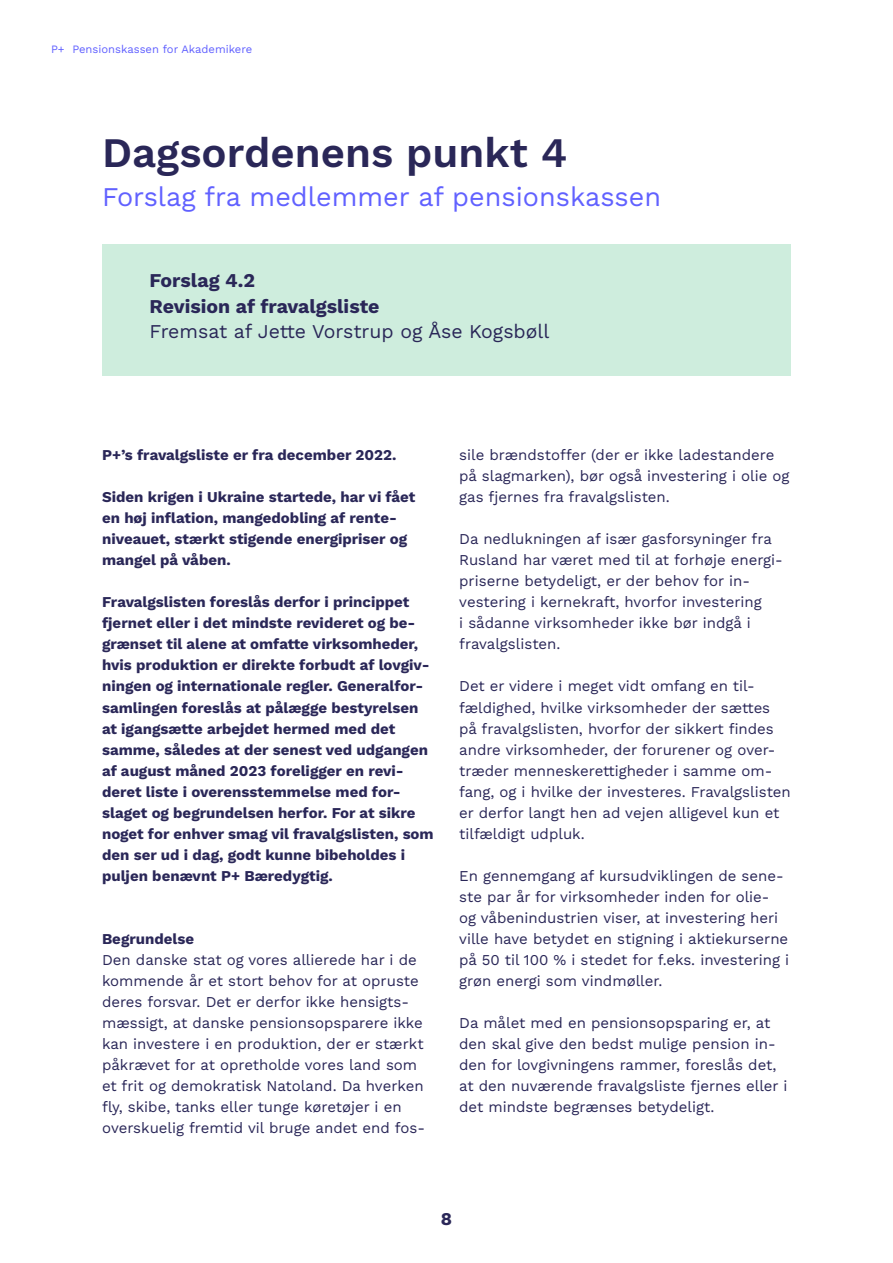
<style>
.page{position:relative;width:893px;height:1263px;background:#fff}
.page>*{position:absolute;margin:0;border:0;box-sizing:border-box;transform-origin:0 0}
.rub{font:600 42px "Work Sans";color:#2a2758}
.rub_2_blå{font:27px "Work Sans";color:#6161ff}
.mr{font:19.5px "Work Sans";color:#2a2758}
.mr-2{font:700 19.5px "Work Sans";color:#2a2758}
.t1{font:700 18px "Work Sans";color:#2a2758}
.brød{font:15px/21px "Work Sans";color:#2a2758}
.mr-3{font:700 15px/21px "Work Sans";color:#2a2758}
.t2{font:11.25px "Work Sans";color:#6161ff}
</style>
<div class="page">
<div style="left:102px;top:244px;width:689px;height:131px;background:#ceeddd"></div>
<p class="t2" style="left:51px;top:41px;width:203px">P+ Pensionskassen for Akademikere</p>
<p class="rub" style="left:102px;top:120px;width:467px">Dagsordenens punkt 4</p>
<p class="rub_2_blå" style="left:102px;top:176px;width:561px">Forslag fra medlemmer af pensionskassen</p>
<p class="mr-2" style="left:150px;top:266px;width:107px">Forslag 4.2</p>
<p class="mr-2" style="left:150px;top:291px;width:231px">Revision af fravalgsliste</p>
<p class="mr" style="left:150px;top:317px;width:401px">Fremsat af Jette Vorstrup og Åse Kogsbøll</p>
<p class="mr-3" style="left:102px;top:444px;width:296px">P+’s fravalgsliste er fra december 2022.</p>
<p class="mr-3" style="left:102px;top:486px;width:315px">Siden krigen i Ukraine startede, har vi fået en høj inflation, mangedobling af rente&shy;niveauet, stærkt stigende energipriser og mangel på våben.</p>
<p class="mr-3" style="left:102px;top:591px;width:333px">Fravalgslisten foreslås derfor i princippet fjernet eller i det mindste revideret og be&shy;grænset til alene at omfatte virksomheder, hvis produktion er direkte forbudt af lovgiv&shy;ningen og internationale regler. Generalfor&shy;samlingen foreslås at pålægge bestyrelsen at igangsætte arbejdet hermed med det samme, således at der senest ved udgangen af august måned 2023 foreligger en revi&shy;deret liste i overensstemmelse med for&shy;slaget og begrundelsen herfor. For at sikre noget for enhver smag vil fravalgslisten, som den ser ud i dag, godt kunne bibeholdes i puljen benævnt P+ Bæredygtig.</p>
<p class="mr-3" style="left:102px;top:927px;width:94px">Begrundelse</p>
<p class="brød" style="left:102px;top:948px;width:324px">Den danske stat og vores allierede har i de kommende år et stort behov for at opruste deres forsvar. Det er derfor ikke hensigts&shy;mæssigt, at danske pensionsopsparere ikke kan investere i en produktion, der er stærkt påkrævet for at opretholde vores land som et frit og demokratisk Natoland. Da hverken fly, skibe, tanks eller tunge køretøjer i en overskuelig fremtid vil bruge andet end fos-</p>
<p class="brød" style="left:459px;top:444px;width:332px">sile brændstoffer (der er ikke ladestandere på slagmarken), bør også investering i olie og gas fjernes fra fravalgslisten.</p>
<p class="brød" style="left:459px;top:528px;width:322px">Da nedlukningen af især gasforsyninger fra Rusland har været med til at forhøje energi&shy;priserne betydeligt, er der behov for in&shy;vestering i kernekraft, hvorfor investering<br>i sådanne virksomheder ikke bør indgå i fravalgslisten.</p>
<p class="brød" style="left:459px;top:675px;width:333px">Det er videre i meget vidt omfang en til&shy;fældighed, hvilke virksomheder der sættes på fravalgslisten, hvorfor der sikkert findes andre virksomheder, der forurener og over&shy;træder menneskerettigheder i samme om&shy;fang, og i hvilke der investeres. Fravalgslisten er derfor langt hen ad vejen alligevel kun et tilfældigt udpluk.</p>
<p class="brød" style="left:459px;top:864px;width:331px">En gennemgang af kursudviklingen de sene&shy;ste par år for virksomheder inden for olie&shy;og våbenindustrien viser, at investering heri ville have betydet en stigning i aktiekurserne på 50 til 100 % i stedet for f.eks. investering i grøn energi som vindmøller.</p>
<p class="brød" style="left:459px;top:1011px;width:330px">Da målet med en pensionsopsparing er, at den skal give den bedst mulige pension in&shy;den for lovgivningens rammer, foreslås det, at den nuværende fravalgsliste fjernes eller i det mindste begrænses betydeligt.</p>
<p class="t1" style="left:441px;top:1205px;width:13px">8</p>
</div>
